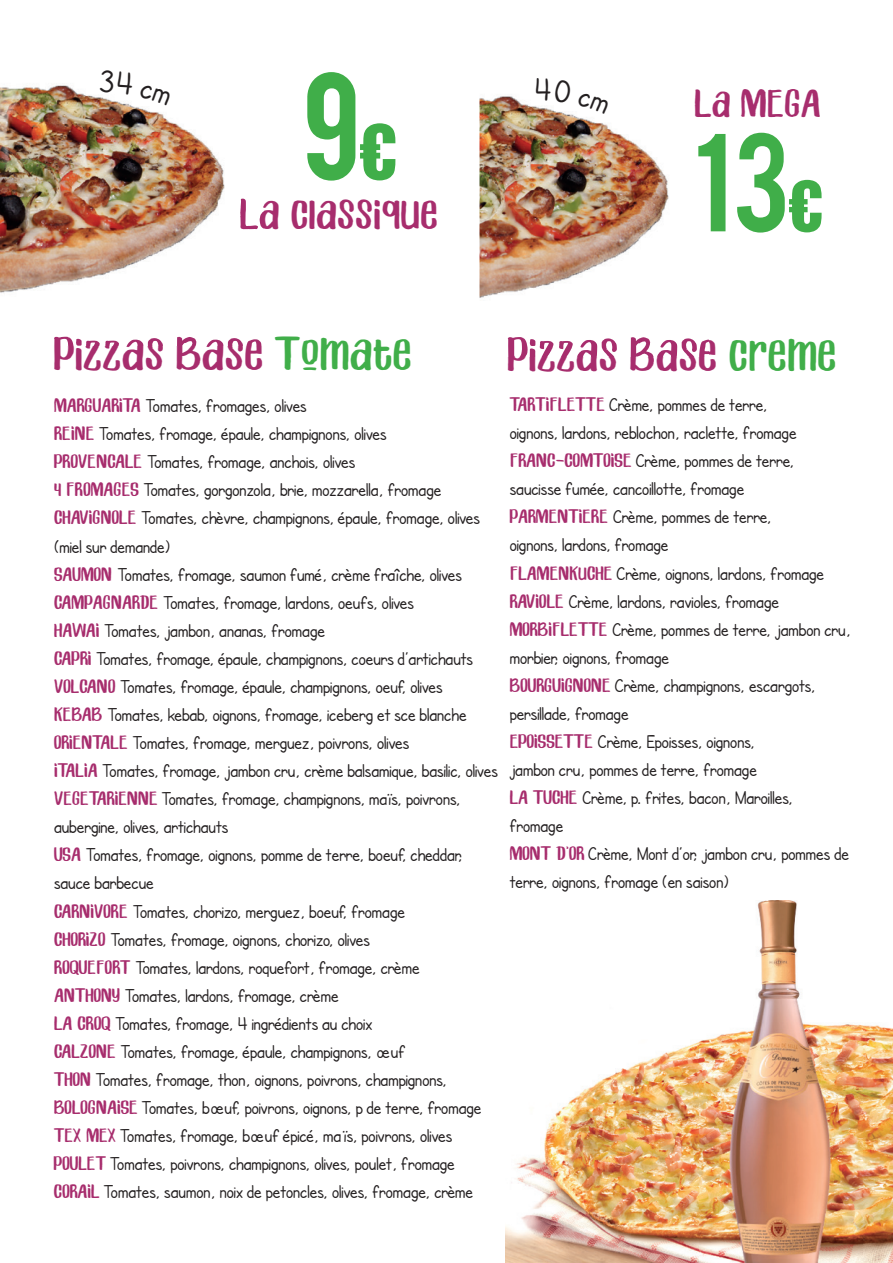
<style>
.page{position:relative;width:893px;height:1263px;background:#fff}
.page>*{position:absolute;margin:0;border:0;box-sizing:border-box;transform-origin:0 0}
.t1{font:118.8px "Bebas";color:#40ae49}
.t2{font:109.35px "Bebas";color:#40ae49}
.t3{font:46.8px "Primera";color:#a72d6d}
.t4{font:43.2px "Primera";color:#a72d6d}
.t5{font:39px "Primera";color:#a72d6d}
.t6{font:19.35px/28px "SF Cartoonist Hand";color:#231f20}
.s1{font-family:"Impact";font-size:69.3px}
.s2{font-family:"Impact";font-size:63.75px}
.s3{color:#40ae49}
.s4{font-family:"Primera";color:#a72d6d}
</style>
<div class="page">
<img style="left:0;top:85px;width:257px;height:252px">
<img style="left:54px;top:337px;width:208px;height:9px">
<img style="left:240px;top:199px;width:24px;height:30px">
<img style="left:479px;top:96px;width:190px;height:243px">
<img style="left:508px;top:337px;width:200px;height:19px">
<img style="left:862px;top:1025px;width:31px;height:238px">
<img style="left:505px;top:1042px;width:194px;height:221px">
<img style="left:699px;top:900px;width:163px;height:363px">
<svg style="left:100px;top:85px;width:71px;height:21px"></svg>
<svg style="left:536px;top:96px;width:35px;height:7px"></svg>
<svg style="left:577px;top:96px;width:32px;height:18px"></svg>
<h1 class="t1" style="left:302px;top:40px;width:97px">9<span class="s1">€</span></h1>
<h3 class="t4" style="left:240px;top:197px;width:200px">La classique</h3>
<h3 class="t5" style="left:695px;top:88px;width:128px">La MEGA</h3>
<h2 class="t2" style="left:693px;top:103px;width:132px">13<span class="s2">€</span></h2>
<h3 class="t3" style="left:54px;top:335px;width:359px">Pizzas Base <span class="s3">Tomate</span></h3>
<h3 class="t3" style="left:508px;top:336px;width:330px">Pizzas Base <span class="s3">creme</span></h3>
<p class="t6" style="left:54px;top:391px;width:445px"><span class="s4">MARGUARITA</span> Tomates, fromages, olives<br><span class="s4">REINE</span> Tomates, fromage, épaule, champignons, olives<br><span class="s4">PROVENCALE</span> Tomates, fromage, anchois, olives<br><span class="s4">4 FROMAGES</span> Tomates, gorgonzola, brie, mozzarella, fromage <span class="s4">CHAVIGNOLE</span> Tomates, chèvre, champignons, épaule, fromage, olives (miel sur demande)<br><span class="s4">SAUMON</span> Tomates, fromage, saumon fumé, crème fraîche, olives <span class="s4">CAMPAGNARDE</span> Tomates, fromage, lardons, oeufs, olives<br><span class="s4">HAWAI</span> Tomates, jambon, ananas, fromage<br><span class="s4">CAPRI</span> Tomates, fromage, épaule, champignons, coeurs d’artichauts <span class="s4">VOLCANO</span> Tomates, fromage, épaule, champignons, oeuf, olives<br><span class="s4">KEBAB</span> Tomates, kebab, oignons, fromage, iceberg et sce blanche <span class="s4">ORIENTALE</span> Tomates, fromage, merguez, poivrons, olives<br><span class="s4">ITALIA</span> Tomates, fromage, jambon cru, crème balsamique, basilic, olives <span class="s4">VEGETARIENNE</span> Tomates, fromage, champignons, maïs, poivrons, aubergine, olives, artichauts<br><span class="s4">USA</span> Tomates, fromage, oignons, pomme de terre, boeuf, cheddar, sauce barbecue<br><span class="s4">CARNIVORE</span> Tomates, chorizo, merguez, boeuf, fromage<br><span class="s4">CHORIZO</span> Tomates, fromage, oignons, chorizo, olives<br><span class="s4">ROQUEFORT</span> Tomates, lardons, roquefort, fromage, crème<br><span class="s4">ANTHONY</span> Tomates, lardons, fromage, crème<br><span class="s4">LA CROQ</span> Tomates, fromage, 4 ingrédients au choix<br><span class="s4">CALZONE</span> Tomates, fromage, épaule, champignons, œuf<br><span class="s4">THON</span> Tomates, fromage, thon, oignons, poivrons, champignons, <span class="s4">BOLOGNAISE</span> Tomates, bœuf, poivrons, oignons, p de terre, fromage <span class="s4">TEX MEX</span> Tomates, fromage, bœuf épicé, maïs, poivrons, olives <span class="s4">POULET</span> Tomates, poivrons, champignons, olives, poulet, fromage <span class="s4">CORAIL</span> Tomates, saumon, noix de petoncles, olives, fromage, crème</p>
<p class="t6" style="left:510px;top:390px;width:343px"><span class="s4">TARTIFLETTE</span> Crème, pommes de terre,<br>oignons, lardons, reblochon, raclette, fromage <span class="s4">FRANC-COMTOISE</span> Crème, pommes de terre, saucisse fumée, cancoillotte, fromage<br><span class="s4">PARMENTIERE</span> Crème, pommes de terre,<br>oignons, lardons, fromage<br><span class="s4">FLAMENKuCHE</span> Crème, oignons, lardons, fromage <span class="s4">RAVIOLE</span> Crème, lardons, ravioles, fromage <span class="s4">MORBIFLETTE</span> Crème, pommes de terre, jambon cru, morbier, oignons, fromage<br><span class="s4">BOURGUIGNONE</span> Crème, champignons, escargots, persillade, fromage<br><span class="s4">EPOISSETTE</span> Crème, Epoisses, oignons,<br>jambon cru, pommes de terre, fromage<br><span class="s4">LA TUCHE</span> Crème, p. frites, bacon, Maroilles, fromage<br><span class="s4">MONT D'OR</span> Crème, Mont d’or, jambon cru, pommes de terre, oignons, fromage (en saison)</p>
</div>
